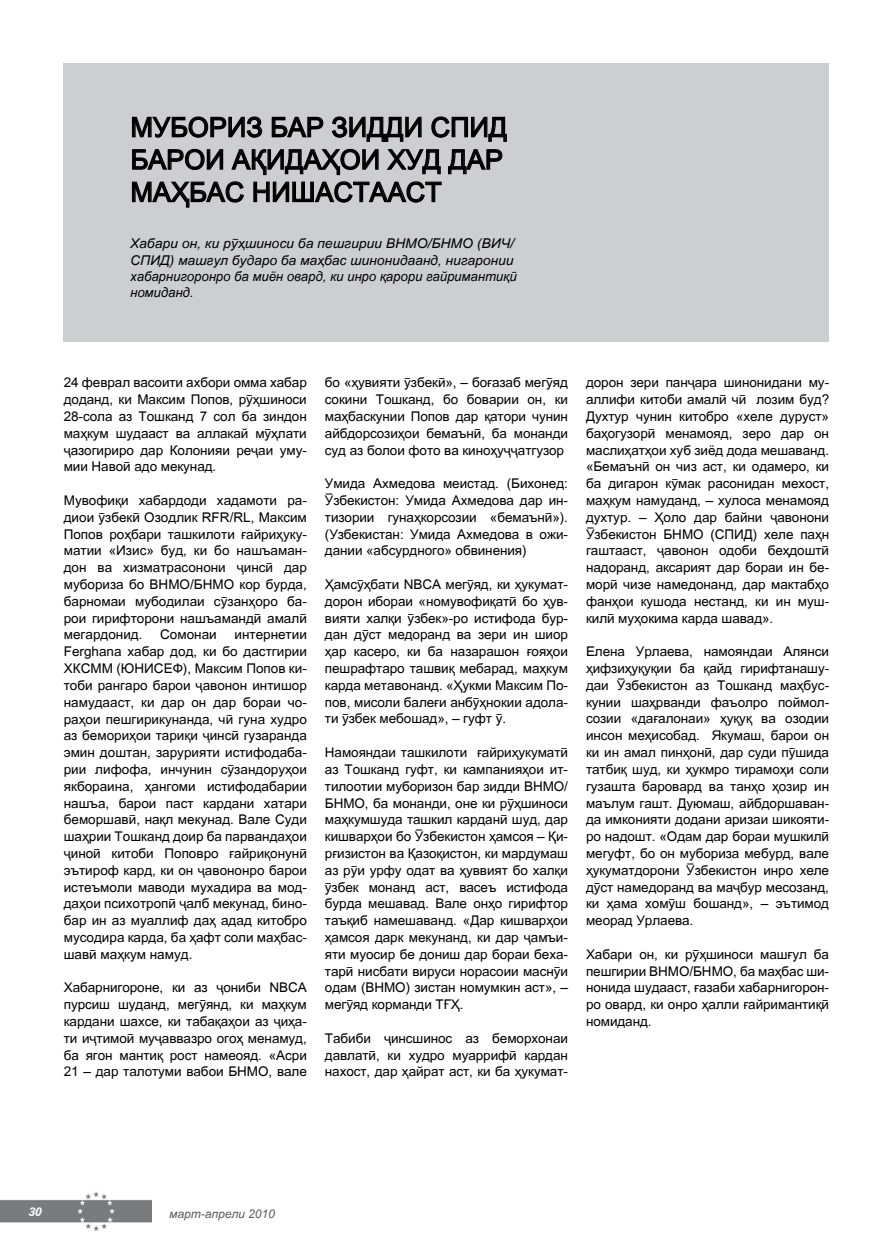
<style>
.page{position:relative;width:893px;height:1255px;background:#fff}
.page>*{position:absolute;margin:0;border:0;box-sizing:border-box;transform-origin:0 0}
.t1{font:27px/32.4px "Arial Tj";color:#000}
.t2{font:italic 13.5px/16.2px "Arial Tj";color:#000}
.t3{font:13.35px/16.8px "Arial Tj";letter-spacing:-.005em;color:#000;text-align:justify}
.t4{font:italic 12px "Arial Tj";color:#58595b}
.t5{font:italic 700 12px "Zurich BT";color:#fff}
</style>
<div class="page">
<img style="left:0;top:1191px;width:151px;height:39px">
<div style="left:64px;top:64px;width:765px;height:278px;background:#cdced0"></div>
<svg style="left:131px;top:116px;width:376px;height:92px"></svg>
<h1 class="t1" style="left:130px;top:111px;width:378px">МУБОРИ З БАР ЗИДДИ СПИД<br>БАРОИ АЌИДАЊОИ ХУД ДАР<br>МАЊБАС НИ ШАСТААСТ</h1>
<p class="t2" style="left:130px;top:236px;width:388px">Хабари он, ки рўњшиноси ба пешгирии ВНМО/БНМО (ВИЧ/ СПИД) машѓул бударо ба мањбас шинонидаанд, нигаронии хабарнигоронро ба миён овард, ки инро ќарори ѓайримантиќї номиданд.</p>
<p class="t3" style="left:64px;top:374px;width:245px">24 феврал васоити ахбори омма хабар доданд, ки Максим Попов, рўњшиноси 28-сола аз Тошканд 7 сол ба зиндон мањкум шудааст ва аллакай мўњлати љазогириро дар Колонияи рељаи уму&shy;мии Навої адо мекунад.</p>
<p class="t3" style="left:64px;top:492px;width:245px">Мувофиќи хабардоди хадамоти ра&shy;диои ўзбекї Озодлик RFR/RL, Максим Попов роњбари ташкилоти ѓайрињуку&shy;матии «Изис» буд, ки бо нашъаман&shy;дон ва хизматрасонони љинсї дар мубориза бо ВН МО/БН МО кор бурда, барномаи мубодилаи сўзанњоро ба&shy;рои гирифторони нашъамандї амалї мегардонид.</p>
<p class="t3" style="left:160px;top:626px;width:58px">Сомонаи</p>
<p class="t3" style="left:64px;top:626px;width:245px;text-indent:171px">интернетии Ferghana хабар дод, ки бо дастгирии ХКСММ (ЮНИСЕФ), Максим Попов ки&shy;тоби рангаро барои љавонон интишор намудааст, ки дар он дар бораи чо&shy;рањои пешгирикунанда, чї гуна худро аз беморињои тариќи љинсї гузаранда эмин доштан, зарурияти истифодаба&shy;рии лифофа, инчунин сўзандоруњои якбораина, њангоми истифодабарии нашъа, барои паст кардани хатари беморшавї, наќл мекунад. Вале Суди шањрии Тошканд доир ба парвандањои љиної китоби Поповро ѓайриќонунї эътироф кард, ки он љавононро барои истеъмоли маводи мухадира ва мод&shy;дањои психотропї љалб мекунад, бино&shy;бар ин аз муаллиф дањ адад китобро мусодира карда, ба њафт соли мањбас&shy;шавї мањкум намуд.</p>
<p class="t3" style="left:64px;top:979px;width:245px">Хабарнигороне, ки аз љониби NBCA пурсиш шуданд, мегўянд, ки мањкум кардани шахсе, ки табаќањои аз љиња&shy;ти иљтимої муљаввазро огоњ менамуд, ба ягон мантиќ рост намеояд. «Асри 21 – дар талотуми вабои БН МО, вале</p>
<p class="t3" style="left:325px;top:374px;width:245px">бо «њувияти ўзбекї», – боѓазаб мегўяд сокини Тошканд, бо боварии он, ки мањбаскунии Попов дар ќатори чунин айбдорсозињои бемаънї, ба монанди суд аз болои фото ва киноњуљљатгузор</p>
<p class="t3" style="left:325px;top:475px;width:245px">Умида Ахмедова меистад. (Бихонед: ўзбекистон: Умида Ахмедова дар ин&shy;тизории гунањкорсозии «бемаънї»). (Узбекистан: Умида Ахмедова в ожи&shy;дании «абсурдного» обвинения)</p>
<p class="t3" style="left:325px;top:576px;width:245px">Њамсўњбати NBCA мегўяд, ки њукумат&shy;дорон ибораи «номувофиќатї бо њув&shy;вияти халќи ўзбек»-ро истифода бур&shy;дан дўст медоранд ва зери ин шиор њар касеро, ки ба назарашон ѓояњои пешрафтаро ташвиќ мебарад, мањкум карда метавонанд. «Њукми Максим По&shy;пов, мисоли балеѓи анбўњнокии адола&shy;ти ўзбек мебошад», – гуфт ў.</p>
<p class="t3" style="left:325px;top:744px;width:245px">Н амояндаи ташкилоти ѓайрињукуматї аз Тошканд гуфт, ки кампанияњои ит&shy;тилоотии муборизон бар зидди ВН МО/ БН МО, ба монанди, оне ки рўњшиноси мањкумшуда ташкил карданї шуд, дар кишварњои бо ўзбекистон њамсоя – Ќи&shy;рѓизистон ва Ќазоќистон, ки мардумаш аз рўи урфу одат ва њуввият бо халќи ўзбек монанд аст, васеъ истифода бурда мешавад. Вале онњо гирифтор таъќиб намешаванд. «Дар кишварњои њамсоя дарк мекунанд, ки дар љамъи&shy;яти муосир бе дониш дар бораи беха&shy;тарї нисбати вируси норасоии маснўи одам (ВН МО) зистан номумкин аст», – мегўяд корманди ТЃЊ.</p>
<p class="t3" style="left:325px;top:1029px;width:245px">Табиби љинсшинос аз беморхонаи давлатї, ки худро муаррифї кардан нахост, дар њайрат аст, ки ба њукумат-</p>
<p class="t3" style="left:586px;top:374px;width:245px">дорон зери панљара шинонидани му&shy;аллифи китоби амалї чї лозим буд?<br>Духтур чунин китобро «хеле дуруст» бањогузорї менамояд, зеро дар он маслињатњои хуб зиёд дода мешаванд. «Бемаънї он чиз аст, ки одамеро, ки ба дигарон кўмак расонидан мехост, мањкум намуданд, – хулоса менамояд духтур. – Њоло дар байни љавонони ўзбекистон БН МО (СПИД) хеле пањн гаштааст, љавонон одоби бењдоштї надоранд, аксарият дар бораи ин бе&shy;морї чизе намедонанд, дар мактабњо фанњои кушода нестанд, ки ин муш&shy;килї муњокима карда шавад».</p>
<p class="t3" style="left:586px;top:643px;width:245px">Елена Урлаева, намояндаи Алянси њифзињуќуќии ба ќайд гирифтанашу&shy;даи ўзбекистон аз Тошканд мањбус&shy;кунии шањрванди фаъолро поймол&shy;созии «даѓалонаи» њуќуќ ва озодии инсон мењисобад. Якумаш, барои он ки ин амал пинњонї, дар суди пўшида татбиќ шуд, ки њукмро тирамоњи соли гузашта баровард ва танњо њозир ин маълум гашт. Дуюмаш, айбдоршаван&shy;да имконияти додани аризаи шикояти&shy;ро надошт. «Одам дар бораи мушкилї мегуфт, бо он мубориза мебурд, вале њукуматдорони ўзбекистон инро хеле дўст намедоранд ва маљбур месозанд, ки њама хомўш бошанд», – эътимод меорад Урлаева.</p>
<p class="t3" style="left:586px;top:945px;width:245px">Хабари он, ки рўњшиноси машѓул ба пешгирии ВН МО/БН МО, ба мањбас ши&shy;нонида шудааст, ѓазаби хабарнигорон&shy;ро овард, ки онро њалли ѓайримантиќї номиданд.</p>
<p class="t5" style="left:29px;top:1203px;width:15px">3030</p>
<p class="t4" style="left:170px;top:1206px;width:107px">март-апрели 2010</p>
</div>
